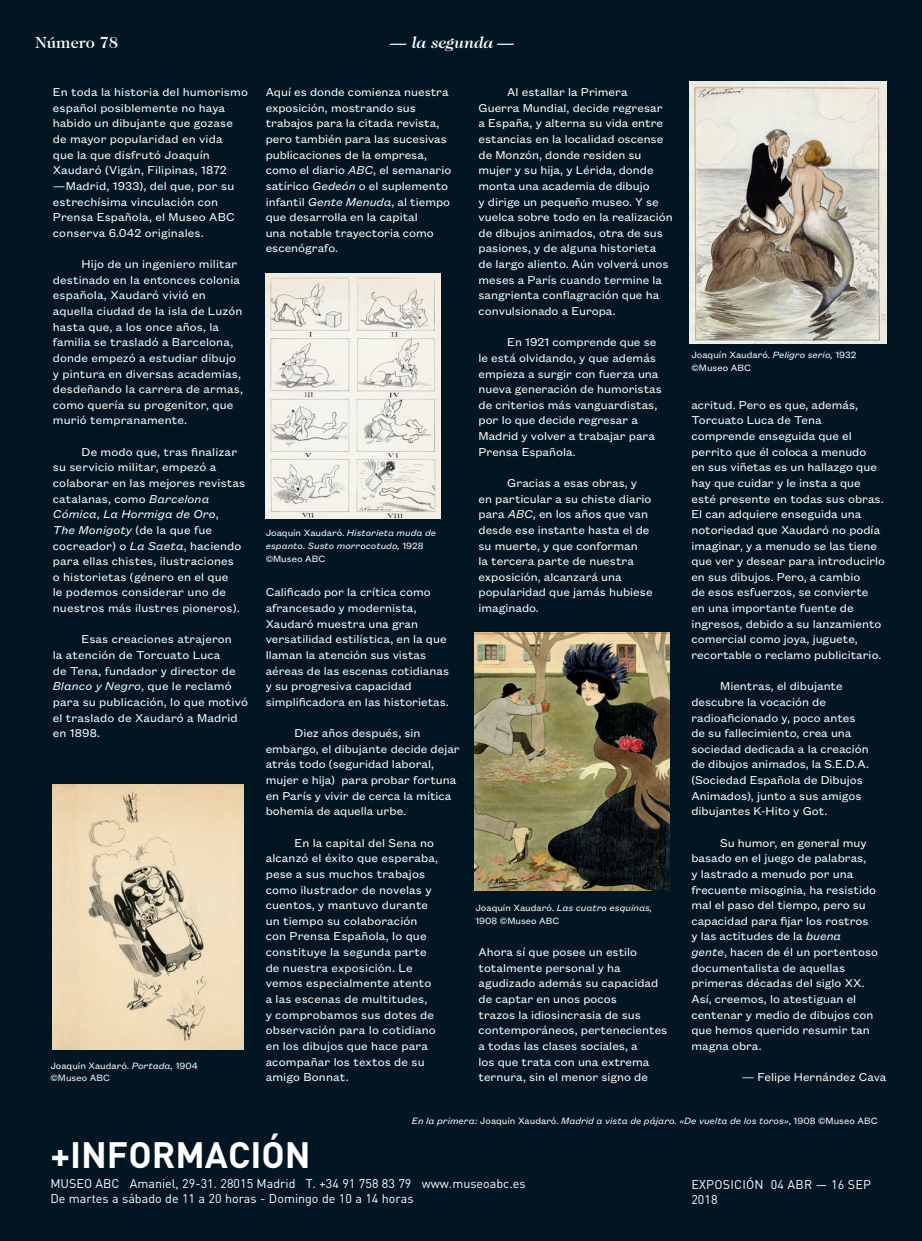
<style>
.page{position:relative;width:922px;height:1241px;background:#fff}
.page>*{position:absolute;margin:0;border:0;box-sizing:border-box;transform-origin:0 0}
.t1{font:700 36.25px "DIN";color:#fff}
.t2{font:italic 500 16.25px "Caslon Two Twenty Four";color:#fff}
.t3{font:500 16.25px "Caslon Two Twenty Four";color:#fff}
.t4{font:12.5px/15.6px "Founders Grotesk Text";color:#fff}
.t5{font:12.5px/15px "DIN";color:#fff}
.t6{font:12.5px/15px "DIN";letter-spacing:.02em;color:#fff}
.t7{font:italic 10px/12.5px "Founders Grotesk Text";color:#fff}
.t8{font:10px/12.5px "Founders Grotesk Text";color:#fff}
.s1{font-style:normal}
.s2{font-style:italic}
</style>
<div class="page">
<div style="left:0;top:0;width:921px;height:1240px;background:#011622"></div>
<img style="left:474px;top:633px;width:195px;height:257px">
<img style="left:689px;top:82px;width:197px;height:262px">
<img style="left:53px;top:784px;width:190px;height:265px">
<img style="left:265px;top:273px;width:175px;height:245px">
<p class="t3" style="left:35px;top:33px;width:84px">Número 78</p>
<p class="t2" style="left:390px;top:33px;width:125px"><span class="s1">—</span> la segunda <span class="s1">—</span></p>
<p class="t4" style="left:53px;top:83px;width:196px">En toda la historia del humorismo español posiblemente no haya habido un dibujante que gozase de mayor popularidad en vida<br>que la que disfrutó Joaquín<br>Xaudaró (Vigán, Filipinas, 1872 —Madrid, 1933), del que, por su estrechísima vinculación con<br>Prensa Española, el Museo ABC conserva 6.042 originales.</p>
<p class="t4" style="left:53px;top:255px;width:192px;text-indent:29px">Hijo de un ingeniero militar destinado en la entonces colonia española, Xaudaró vivió en aquella ciudad de la isla de Luzón hasta que, a los once años, la familia se trasladó a Barcelona, donde empezó a estudiar dibujo y pintura en diversas academias, desdeñando la carrera de armas, como quería su progenitor, que murió tempranamente.</p>
<p class="t4" style="left:53px;top:443px;width:194px;text-indent:29px">De modo que, tras finalizar su servicio militar, empezó a colaborar en las mejores revistas catalanas, como <span class="s2">Barcelona<br>Cómica</span>, <span class="s2">La Hormiga de Oro</span>,<br><span class="s2">The Monigoty</span> (de la que fue cocreador) o <span class="s2">La Saeta</span>, haciendo para ellas chistes, ilustraciones<br>o historietas (género en el que<br>le podemos considerar uno de nuestros más ilustres pioneros).</p>
<p class="t4" style="left:53px;top:630px;width:196px;text-indent:29px">Esas creaciones atrajeron<br>la atención de Torcuato Luca<br>de Tena, fundador y director de<br><span class="s2">Blanco y Negro</span>, que le reclamó para su publicación, lo que motivó el traslado de Xaudaró a Madrid en 1898.</p>
<p class="t8" style="left:50px;top:1058px;width:149px">Joaquín Xaudaró. <span class="s2">Portada,</span> 1904</p>
<p class="t8" style="left:50px;top:1070px;width:61px">©Museo ABC</p>
<p class="t4" style="left:265px;top:83px;width:187px">Aquí es donde comienza nuestra exposición, mostrando sus trabajos para la citada revista, pero también para las sucesivas publicaciones de la empresa, como el diario <span class="s2">ABC</span>, el semanario satírico <span class="s2">Gedeón</span> o el suplemento infantil <span class="s2">Gente Menuda</span>, al tiempo que desarrolla en la capital<br>una notable trayectoria como escenógrafo.</p>
<p class="t7" style="left:265px;top:526px;width:172px"><span class="s1">Joaquín Xaudaró.</span> Historieta muda de espanto. Susto morrocotudo, <span class="s1">1928 ©Museo ABC</span></p>
<p class="t4" style="left:265px;top:583px;width:185px">Calificado por la crítica como afrancesado y modernista,<br>Xaudaró muestra una gran versatilidad estilística, en la que llaman la atención sus vistas aéreas de las escenas cotidianas y su progresiva capacidad simplificadora en las historietas.</p>
<p class="t4" style="left:265px;top:724px;width:195px;text-indent:29px">Diez años después, sin embargo, el dibujante decide dejar atrás todo (seguridad laboral, mujer e hija) para probar fortuna en París y vivir de cerca la mítica bohemia de aquella urbe.</p>
<p class="t4" style="left:265px;top:833px;width:174px;text-indent:29px">En la capital del Sena no alcanzó el éxito que esperaba, pese a sus muchos trabajos como ilustrador de novelas y cuentos, y mantuvo durante un tiempo su colaboración con Prensa Española, lo que constituye la segunda parte de nuestra exposición. Le vemos especialmente atento a las escenas de multitudes,<br>y comprobamos sus dotes de observación para lo cotidiano en los dibujos que hace para acompañar los textos de su amigo Bonnat.</p>
<p class="t4" style="left:478px;top:83px;width:195px;text-indent:29px">Al estallar la Primera<br>Guerra Mundial, decide regresar<br>a España, y alterna su vida entre estancias en la localidad oscense de Monzón, donde residen su mujer y su hija, y Lérida, donde monta una academia de dibujo<br>y dirige un pequeño museo. Y se vuelca sobre todo en la realización de dibujos animados, otra de sus pasiones, y de alguna historieta de largo aliento. Aún volverá unos meses a París cuando termine la sangrienta conflagración que ha convulsionado a Europa.</p>
<p class="t4" style="left:478px;top:333px;width:185px;text-indent:29px">En 1921 comprende que se le está olvidando, y que además empieza a surgir con fuerza una nueva generación de humoristas de criterios más vanguardistas, por lo que decide regresar a<br>Madrid y volver a trabajar para<br>Prensa Española.</p>
<p class="t4" style="left:478px;top:474px;width:175px;text-indent:29px">Gracias a esas obras, y en particular a su chiste diario para <span class="s2">ABC</span>, en los años que van desde ese instante hasta el de su muerte, y que conforman<br>la tercera parte de nuestra exposición, alcanzará una popularidad que jamás hubiese imaginado.</p>
<p class="t8" style="left:475px;top:900px;width:178px">Joaquín Xaudaró. <span class="s2">Las cuatro esquinas,<br></span>1908 ©Museo ABC</p>
<p class="t4" style="left:478px;top:943px;width:190px">Ahora sí que posee un estilo totalmente personal y ha agudizado además su capacidad de captar en unos pocos<br>trazos la idiosincrasia de sus contemporáneos, pertenecientes a todas las clases sociales, a<br>los que trata con una extrema ternura, sin el menor signo de</p>
<p class="t8" style="left:691px;top:348px;width:166px">Joaquín Xaudaró. <span class="s2">Peligro serio,</span> 1932</p>
<p class="t8" style="left:691px;top:360px;width:61px">©Museo ABC</p>
<p class="t4" style="left:691px;top:396px;width:195px">acritud. Pero es que, además,<br>Torcuato Luca de Tena comprende enseguida que el perrito que él coloca a menudo<br>en sus viñetas es un hallazgo que hay que cuidar y le insta a que esté presente en todas sus obras.<br>El can adquiere enseguida una notoriedad que Xaudaró no podía imaginar, y a menudo se las tiene que ver y desear para introducirlo en sus dibujos. Pero, a cambio<br>de esos esfuerzos, se convierte<br>en una importante fuente de ingresos, debido a su lanzamiento comercial como joya, juguete, recortable o reclamo publicitario.</p>
<p class="t4" style="left:691px;top:677px;width:179px;text-indent:29px">Mientras, el dibujante descubre la vocación de radioaficionado y, poco antes de su fallecimiento, crea una sociedad dedicada a la creación de dibujos animados, la S.E.D.A. (Sociedad Española de Dibujos<br>Animados), junto a sus amigos dibujantes K-Hito y Got.</p>
<p class="t4" style="left:691px;top:833px;width:188px;text-indent:29px">Su humor, en general muy basado en el juego de palabras,<br>y lastrado a menudo por una frecuente misoginia, ha resistido mal el paso del tiempo, pero su capacidad para fijar los rostros<br>y las actitudes de la <span class="s2">buena gente</span>, hacen de él un portentoso documentalista de aquellas primeras décadas del siglo XX.<br>Así, creemos, lo atestiguan el centenar y medio de dibujos con que hemos querido resumir tan magna obra.</p>
<p class="t4" style="left:741px;top:1068px;width:146px">— Felipe Hernández Cava</p>
<p class="t7" style="left:412px;top:1113px;width:467px">En la primera: <span class="s1">Joaquín Xaudaró.</span> Madrid a vista de pájaro. «De vuelta de los toros»<span class="s1">, 1908 ©Museo ABC</span></p>
<p class="t1" style="left:50px;top:1131px;width:262px">+INFORMACIÓN</p>
<p class="t5" style="left:50px;top:1175px;width:476px">MUSEO ABC Amaniel, 29-31. 28015 Madrid T. +34 91 758 83 79 www.museoabc.es<br>De martes a sábado de 11 a 20 horas - Domingo de 10 a 14 horas</p>
<p class="t6" style="left:691px;top:1176px;width:181px">EXPOSICIÓN 04 ABR — 16 SEP<br>2018</p>
</div>
